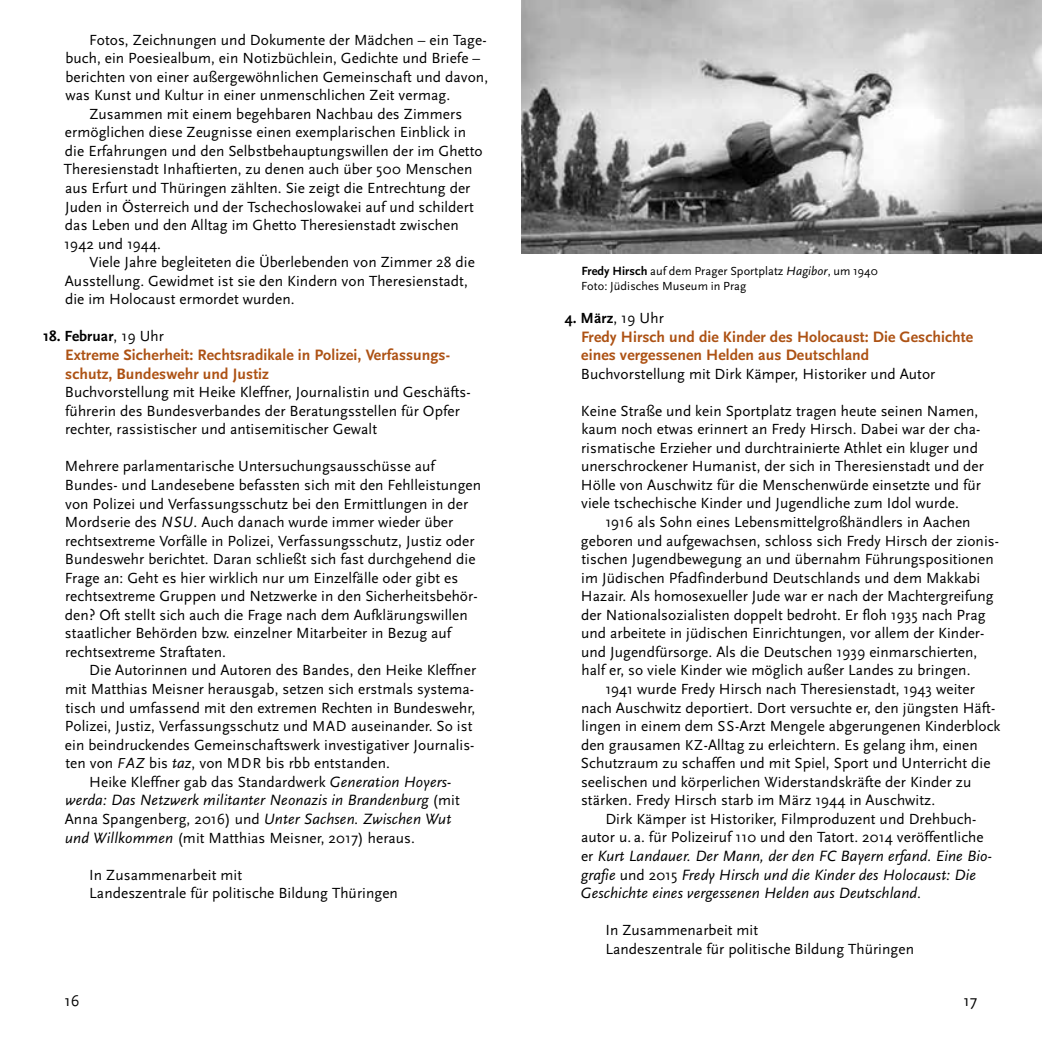
<style>
.page{position:relative;width:1042px;height:1042px;background:#fff}
.page>*{position:absolute;margin:0;border:0;box-sizing:border-box;transform-origin:0 0}
.t1{font:16.1px "Scala Sans Pro";color:#000}
.t2{font:700 15.75px/18.6px "Scala Sans Pro";letter-spacing:.005em;color:#ad5214}
.t3{font:italic 15.58px/18.6px "Scala Sans Pro";letter-spacing:.01em;color:#000}
.t4{font:15.4px/18.6px "Scala Sans Pro";letter-spacing:.005em;color:#000}
.t5{font:700 15.4px "Scala Sans Pro";letter-spacing:.005em;color:#000}
.t6{font:12.25px/14.9px "Scala Sans Pro";letter-spacing:.005em;color:#000}
.s1{font-weight:400}
.s2{font-style:italic;font-size:15.58px}
.s3{font-size:15.05px}
.s4{font-style:italic;font-size:15.05px}
.s5{font-style:normal;font-size:15.4px}
.s6{font-weight:700;font-size:12.42px}
.s7{font-style:italic;font-size:12.6px}
</style>
<div class="page">
<img style="left:521px;top:0;width:521px;height:253px">
<p class="t4" style="left:89px;top:30px;width:399px">Fotos, Zeichnungen und Dokumente der Mädchen – ein Tage-</p>
<p class="t4" style="left:65px;top:49px;width:416px">buch, ein Poesiealbum, ein Notizbüchlein, Gedichte und Briefe –</p>
<p class="t4" style="left:65px;top:67px;width:424px">berichten von einer außergewöhnlichen Gemeinschaft und davon,</p>
<p class="t4" style="left:66px;top:86px;width:386px">was Kunst und Kultur in einer unmenschlichen Zeit vermag.</p>
<p class="t4" style="left:89px;top:104px;width:374px">Zusammen mit einem begehbaren Nachbau des Zimmers</p>
<p class="t4" style="left:65px;top:123px;width:402px">ermöglichen diese Zeugnisse einen exemplarischen Einblick in</p>
<p class="t4" style="left:65px;top:142px;width:419px">die Erfahrungen und den Selbstbehauptungswillen der im Ghetto</p>
<p class="t4" style="left:64px;top:160px;width:410px">Theresienstadt Inhaftierten, zu denen auch über 500 Menschen</p>
<p class="t4" style="left:65px;top:179px;width:407px">aus Erfurt und Thüringen zählten. Sie zeigt die Entrechtung der</p>
<p class="t4" style="left:65px;top:197px;width:410px">Juden in Österreich und der Tschechoslowakei auf und schildert</p>
<p class="t4" style="left:65px;top:216px;width:395px">das Leben und den Alltag im Ghetto Theresienstadt zwischen</p>
<p class="t4" style="left:64px;top:234px;width:98px">1942 und 1944.</p>
<p class="t4" style="left:89px;top:253px;width:387px">Viele Jahre begleiteten die Überlebenden von Zimmer 28 die</p>
<p class="t4" style="left:65px;top:271px;width:405px">Ausstellung. Gewidmet ist sie den Kindern von Theresienstadt,</p>
<p class="t4" style="left:65px;top:290px;width:231px">die im Holocaust ermordet wurden.</p>
<p class="t5" style="left:43px;top:327px;width:122px">18. Februar<span class="s1">, 19 Uhr</span></p>
<p class="t2" style="left:65px;top:346px;width:386px">Extreme Sicherheit: Rechtsradikale in Polizei, Verfassungs&shy;schutz, Bundeswehr und Justiz</p>
<p class="t4" style="left:65px;top:383px;width:407px">Buchvorstellung mit Heike Kleffner, Journalistin und Geschäfts&shy;führerin des Bundesverbandes der Beratungsstellen für Opfer rechter, rassistischer und antisemitischer Gewalt</p>
<p class="t4" style="left:65px;top:457px;width:418px">Mehrere parlamentarische Untersuchungsausschüsse auf Bundes- und Landesebene befassten sich mit den Fehlleistungen von Polizei und Verfassungsschutz bei den Ermittlungen in der Mordserie des <span class="s2">NSU</span>. Auch danach wurde immer wieder über rechtsextreme Vorfälle in Polizei, Verfassungsschutz, Justiz oder Bundeswehr berichtet. Daran schließt sich fast durchgehend die Frage an: Geht es hier wirklich nur um Einzelfälle oder gibt es rechtsextreme Gruppen und Netzwerke in den Sicherheitsbehör&shy;den? Oft stellt sich auch die Frage nach dem Aufklärungswillen staatlicher Behörden bzw. einzelner Mitarbeiter in Bezug auf rechtsextreme Straftaten.</p>
<p class="t4" style="left:89px;top:661px;width:388px">Die Autorinnen und Autoren des Bandes, den Heike Kleffner</p>
<p class="t4" style="left:65px;top:680px;width:411px">mit Matthias Meisner herausgab, setzen sich erstmals systema-</p>
<p class="t4" style="left:65px;top:698px;width:411px">tisch und umfassend mit den extremen Rechten in Bundeswehr,</p>
<p class="t4" style="left:65px;top:717px;width:409px">Polizei, Justiz, Verfassungsschutz und <span class="s3">MAD</span> auseinander. So ist</p>
<p class="t4" style="left:65px;top:735px;width:411px">ein beindruckendes Gemeinschaftswerk investigativer Journalis-</p>
<p class="t4" style="left:65px;top:754px;width:326px">ten von <span class="s4">FAZ</span> bis <span class="s2">taz</span>, von <span class="s3">MDR</span> bis rbb entstanden.</p>
<p class="t4" style="left:89px;top:772px;width:364px">Heike Kleffner gab das Standardwerk <span class="s2">Generation Hoyers-</span></p>
<p class="t3" style="left:65px;top:791px;width:396px">werda: Das Netzwerk militanter Neonazis in Brandenburg <span class="s5">(mit</span></p>
<p class="t4" style="left:65px;top:809px;width:388px">Anna Spangenberg, 2016) und <span class="s2">Unter Sachsen. Zwischen Wut und Willkommen</span> (mit Matthias Meisner, 2017) heraus.</p>
<p class="t4" style="left:89px;top:865px;width:310px">In Zusammenarbeit mit<br>Landeszentrale für politische Bildung Thüringen</p>
<p class="t6" style="left:581px;top:263px;width:298px"><span class="s6">Fredy Hirsch</span> auf dem Prager Sportplatz <span class="s7">Hagibor</span>, um 1940<br>Foto: Jüdisches Museum in Prag</p>
<p class="t5" style="left:565px;top:309px;width:101px">4. März<span class="s1">, 19 Uhr</span></p>
<p class="t2" style="left:581px;top:327px;width:393px">Fredy Hirsch und die Kinder des Holocaust: Die Geschichte eines vergessenen Helden aus Deutschland</p>
<p class="t4" style="left:581px;top:364px;width:356px">Buchvorstellung mit Dirk Kämper, Historiker und Autor</p>
<p class="t4" style="left:581px;top:401px;width:404px">Keine Straße und kein Sportplatz tragen heute seinen Namen, kaum noch etwas erinnert an Fredy Hirsch. Dabei war der cha&shy;rismatische Erzieher und durchtrainierte Athlet ein kluger und unerschrockener Humanist, der sich in Theresienstadt und der Hölle von Auschwitz für die Menschenwürde einsetzte und für viele tschechische Kinder und Jugendliche zum Idol wurde.</p>
<p class="t4" style="left:605px;top:513px;width:367px">1916 als Sohn eines Lebensmittelgroßhändlers in Aachen</p>
<p class="t4" style="left:581px;top:531px;width:420px">geboren und aufgewachsen, schloss sich Fredy Hirsch der zionis-</p>
<p class="t4" style="left:581px;top:550px;width:414px">tischen Jugendbewegung an und übernahm Führungspositionen</p>
<p class="t4" style="left:581px;top:568px;width:400px">im Jüdischen Pfadfinderbund Deutschlands und dem Makkabi</p>
<p class="t4" style="left:581px;top:587px;width:414px">Hazair. Als homosexueller Jude war er nach der Machtergreifung</p>
<p class="t4" style="left:581px;top:605px;width:406px">der Nationalsozialisten doppelt bedroht. Er floh 1935 nach Prag</p>
<p class="t4" style="left:581px;top:624px;width:405px">und arbeitete in jüdischen Einrichtungen, vor allem der Kinder-</p>
<p class="t4" style="left:581px;top:642px;width:398px">und Jugendfürsorge. Als die Deutschen 1939 einmarschierten,</p>
<p class="t4" style="left:581px;top:661px;width:391px">half er, so viele Kinder wie möglich außer Landes zu bringen.</p>
<p class="t4" style="left:605px;top:679px;width:371px">1941 wurde Fredy Hirsch nach Theresienstadt, 1943 weiter</p>
<p class="t4" style="left:581px;top:698px;width:416px">nach Auschwitz deportiert. Dort versuchte er, den jüngsten Häft-</p>
<p class="t4" style="left:581px;top:717px;width:420px">lingen in einem dem <span class="s3">SS</span>-Arzt Mengele abgerungenen Kinderblock</p>
<p class="t4" style="left:581px;top:735px;width:398px">den grausamen <span class="s3">KZ</span>-Alltag zu erleichtern. Es gelang ihm, einen</p>
<p class="t4" style="left:581px;top:754px;width:411px">Schutzraum zu schaffen und mit Spiel, Sport und Unterricht die</p>
<p class="t4" style="left:581px;top:772px;width:392px">seelischen und körperlichen Widerstandskräfte der Kinder zu</p>
<p class="t4" style="left:581px;top:791px;width:356px">stärken. Fredy Hirsch starb im März 1944 in Auschwitz.</p>
<p class="t4" style="left:605px;top:809px;width:372px">Dirk Kämper ist Historiker, Filmproduzent und Drehbuch-</p>
<p class="t4" style="left:581px;top:828px;width:404px">autor u. a. für Polizeiruf 110 und den Tatort. 2014 veröffentliche</p>
<p class="t3" style="left:580px;top:846px;width:413px"><span class="s5">er</span> Kurt Landauer. Der Mann, der den FC Bayern erfand. Eine Bio&shy;grafie <span class="s5">und 2015</span> Fredy Hirsch und die Kinder des Holocaust: Die<br>Geschichte eines vergessenen Helden aus Deutschland<span class="s5">.</span></p>
<p class="t4" style="left:605px;top:921px;width:310px">In Zusammenarbeit mit<br>Landeszentrale für politische Bildung Thüringen</p>
<p class="t1" style="left:64px;top:991px;width:17px">16</p>
<p class="t1" style="left:963px;top:991px;width:15px">17</p>
</div>
